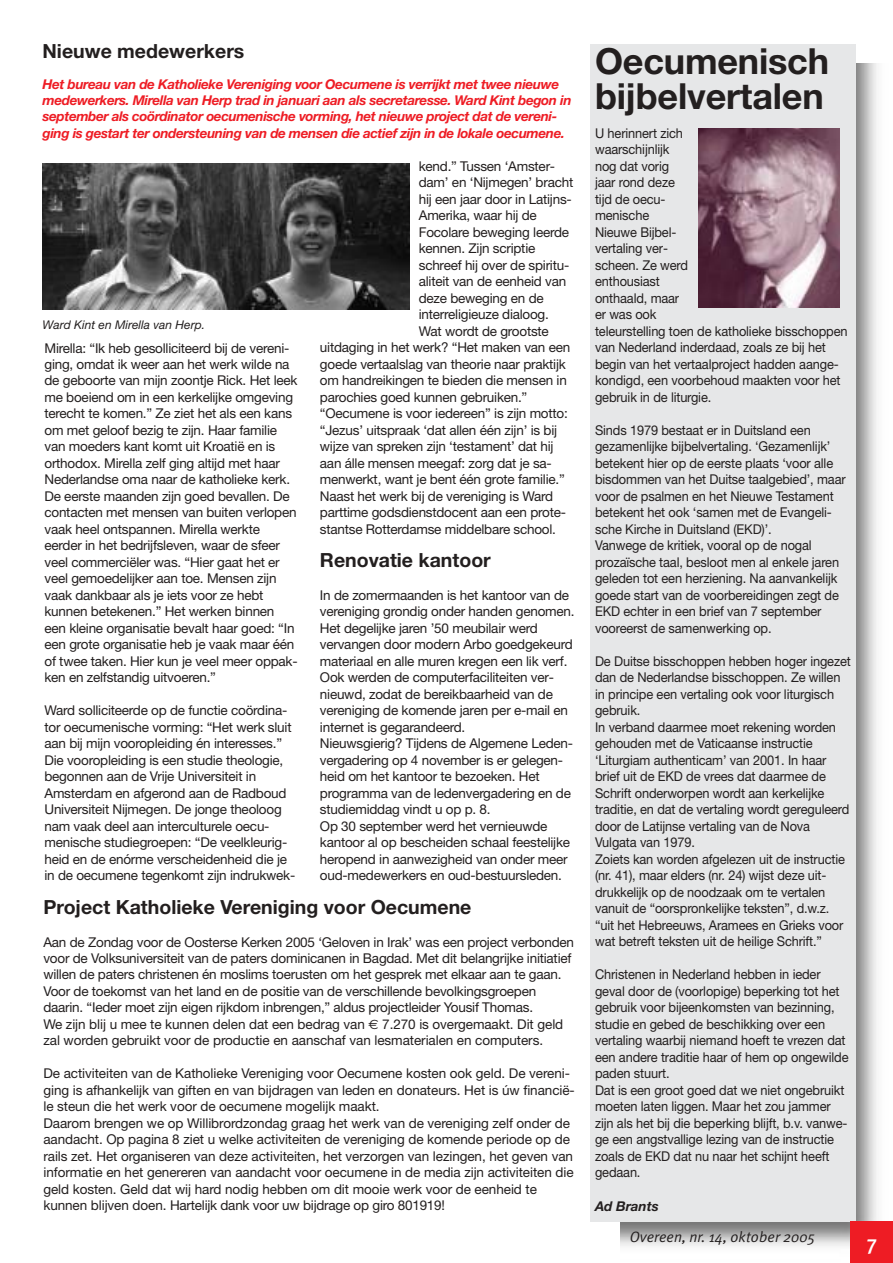
<style>
.page{position:relative;width:893px;height:1263px;background:#fff}
.page>*{position:absolute;margin:0;border:0;box-sizing:border-box;transform-origin:0 0}
.t1{font:700 36px/34.5px "Helvetica Neue";letter-spacing:-.005em;color:#231f1f}
.t2{font:500 21px "Meta Plus";color:#fff}
.t3{font:700 19.5px "Helvetica Neue";color:#231f1f}
.t4{font:italic 15px "Meta Plus Normal";color:#231f1f}
.t5{font:13.5px/16.5px "Helvetica Neue";letter-spacing:-.015em;color:#231f1f}
.t6{font:13.5px/16.5px "Helvetica Neue";letter-spacing:-.015em;color:#231f1f;scale:.95 1}
.t7{font:italic 700 13.5px/16.5px "Helvetica Neue";letter-spacing:-.03em;color:#ee1c24}
.t8{font:italic 700 13.5px "Helvetica Neue";letter-spacing:-.005em;color:#231f1f}
.t9{font:italic 12px "Helvetica Neue";color:#231f1f}
.s1{font-family:"Euro Sans"}
</style>
<div class="page">
<img style="left:620px;top:64px;width:272px;height:1182px">
<div style="left:589px;top:44px;width:266px;height:1178px;background:#e6e7e8"></div>
<img style="left:698px;top:128px;width:141px;height:179px">
<div style="left:850px;top:1222px;width:42px;height:41px;background:#ee1c24"></div>
<img style="left:43px;top:163px;width:367px;height:146px">
<h3 class="t3" style="left:43px;top:44px;width:203px">Nieuwe medewerkers</h3>
<p class="t7" style="left:43px;top:77px;width:530px">Het bureau van de Katholieke Vereniging voor Oecumene is verrijkt met twee nieuwe medewerkers. Mirella van Herp trad in januari aan als secretaresse. Ward Kint begon in september als coördinator oecumenische vorming, het nieuwe project dat de vereni&shy;ging is gestart ter ondersteuning van de mensen die actief zijn in de lokale oecumene.</p>
<p class="t9" style="left:43px;top:320px;width:164px">Ward Kint en Mirella van Herp.</p>
<p class="t5" style="left:44px;top:341px;width:255px">Mirella: “Ik heb gesolliciteerd bij de vereni&shy;ging, omdat ik weer aan het werk wilde na de geboorte van mijn zoontje Rick. Het leek me boeiend om in een kerkelijke omgeving terecht te komen.” Ze ziet het als een kans om met geloof bezig te zijn. Haar familie van moeders kant komt uit Kroatië en is orthodox. Mirella zelf ging altijd met haar Nederlandse oma naar de katholieke kerk.<br>De eerste maanden zijn goed bevallen. De contacten met mensen van buiten verlopen vaak heel ontspannen. Mirella werkte eerder in het bedrijfsleven, waar de sfeer veel commerciëler was. “Hier gaat het er veel gemoedelijker aan toe. Mensen zijn vaak dankbaar als je iets voor ze hebt kunnen betekenen.” Het werken binnen een kleine organisatie bevalt haar goed: “In een grote organisatie heb je vaak maar één of twee taken. Hier kun je veel meer oppak&shy;ken en zelfstandig uitvoeren.”</p>
<p class="t5" style="left:44px;top:704px;width:252px">Ward solliciteerde op de functie coördina&shy;tor oecumenische vorming: “Het werk sluit aan bij mijn vooropleiding én interesses.” Die vooropleiding is een studie theologie, begonnen aan de Vrije Universiteit in Amsterdam en afgerond aan de Radboud Universiteit Nijmegen. De jonge theoloog nam vaak deel aan interculturele oecu&shy;menische studiegroepen: “De veelkleurig&shy;heid en de enórme verscheidenheid die je in de oecumene tegenkomt zijn indrukwek-</p>
<p class="t5" style="left:419px;top:159px;width:138px">kend.” Tussen ‘Amster-</p>
<p class="t5" style="left:419px;top:176px;width:156px">dam’ en ‘Nijmegen’ bracht</p>
<p class="t5" style="left:419px;top:192px;width:154px">hij een jaar door in Latijns-</p>
<p class="t5" style="left:419px;top:209px;width:119px">Amerika, waar hij de</p>
<p class="t5" style="left:419px;top:225px;width:152px">Focolare beweging leerde</p>
<p class="t5" style="left:419px;top:242px;width:118px">kennen. Zijn scriptie</p>
<p class="t5" style="left:419px;top:258px;width:152px">schreef hij over de spiritu-</p>
<p class="t5" style="left:419px;top:275px;width:149px">aliteit van de eenheid van</p>
<p class="t5" style="left:419px;top:291px;width:126px">deze beweging en de</p>
<p class="t5" style="left:419px;top:308px;width:132px">interreligieuze dialoog.</p>
<p class="t5" style="left:419px;top:324px;width:131px">Wat wordt de grootste</p>
<p class="t5" style="left:320px;top:341px;width:252px">uitdaging in het werk? “Het maken van een</p>
<p class="t5" style="left:320px;top:357px;width:247px">goede vertaalslag van theorie naar praktijk</p>
<p class="t5" style="left:320px;top:374px;width:248px">om handreikingen te bieden die mensen in</p>
<p class="t5" style="left:320px;top:390px;width:209px">parochies goed kunnen gebruiken.”</p>
<p class="t5" style="left:320px;top:407px;width:249px">“Oecumene is voor iedereen” is zijn motto:</p>
<p class="t5" style="left:320px;top:423px;width:239px">“Jezus’ uitspraak ‘dat allen één zijn’ is bij</p>
<p class="t5" style="left:320px;top:440px;width:235px">wijze van spreken zijn ‘testament’ dat hij</p>
<p class="t5" style="left:320px;top:456px;width:233px">aan álle mensen meegaf: zorg dat je sa-</p>
<p class="t5" style="left:320px;top:473px;width:246px">menwerkt, want je bent één grote familie.”</p>
<p class="t5" style="left:320px;top:489px;width:235px">Naast het werk bij de vereniging is Ward</p>
<p class="t5" style="left:320px;top:506px;width:247px">parttime godsdienstdocent aan een prote-</p>
<p class="t5" style="left:320px;top:522px;width:237px">stantse Rotterdamse middelbare school.</p>
<h3 class="t3" style="left:320px;top:553px;width:172px">Renovatie kantoor</h3>
<p class="t5" style="left:320px;top:588px;width:256px">In de zomermaanden is het kantoor van de vereniging grondig onder handen genomen.<br>Het degelijke jaren ’50 meubilair werd vervangen door modern Arbo goedgekeurd materiaal en alle muren kregen een lik verf.<br>Ook werden de computerfaciliteiten ver&shy;nieuwd, zodat de bereikbaarheid van de vereniging de komende jaren per e-mail en internet is gegarandeerd.<br>Nieuwsgierig? Tijdens de Algemene Leden&shy;vergadering op 4 november is er gelegen&shy;heid om het kantoor te bezoeken. Het programma van de ledenvergadering en de studiemiddag vindt u op p. 8.<br>Op 30 september werd het vernieuwde kantoor al op bescheiden schaal feestelijke heropend in aanwezigheid van onder meer oud-medewerkers en oud-bestuursleden.</p>
<h3 class="t3" style="left:43px;top:900px;width:429px">Project Katholieke Vereniging voor Oecumene</h3>
<p class="t5" style="left:43px;top:935px;width:532px">Aan de Zondag voor de Oosterse Kerken 2005 ‘Geloven in Irak’ was een project verbonden voor de Volksuniversiteit van de paters dominicanen in Bagdad. Met dit belangrijke initiatief willen de paters christenen én moslims toerusten om het gesprek met elkaar aan te gaan.<br>Voor de toekomst van het land en de positie van de verschillende bevolkingsgroepen daarin. “Ieder moet zijn eigen rijkdom inbrengen,” aldus projectleider Yousif Thomas.<br>We zijn blij u mee te kunnen delen dat een bedrag van <span class="s1">€</span> 7.270 is overgemaakt. Dit geld zal worden gebruikt voor de productie en aanschaf van lesmaterialen en computers.</p>
<p class="t5" style="left:43px;top:1067px;width:533px">De activiteiten van de Katholieke Vereniging voor Oecumene kosten ook geld. De vereni&shy;ging is afhankelijk van giften en van bijdragen van leden en donateurs. Het is úw financië&shy;le steun die het werk voor de oecumene mogelijk maakt.<br>Daarom brengen we op Willibrordzondag graag het werk van de vereniging zelf onder de aandacht. Op pagina 8 ziet u welke activiteiten de vereniging de komende periode op de rails zet. Het organiseren van deze activiteiten, het verzorgen van lezingen, het geven van informatie en het genereren van aandacht voor oecumene in de media zijn activiteiten die geld kosten. Geld dat wij hard nodig hebben om dit mooie werk voor de eenheid te kunnen blijven doen. Hartelijk dank voor uw bijdrage op giro 801919!</p>
<h1 class="t1" style="left:595px;top:47px;width:235px">Oecumenisch bijbelvertalen</h1>
<p class="t6" style="left:595px;top:126px;width:267px">U herinnert zich<br>waarschijnlijk<br>nog dat vorig<br>jaar rond deze<br>tijd de oecu-<br>menische<br>Nieuwe Bijbel-<br>vertaling ver-<br>scheen. Ze werd<br>enthousiast<br>onthaald, maar<br>er was ook<br>teleurstelling toen de katholieke bisschoppen van Nederland inderdaad, zoals ze bij het begin van het vertaalproject hadden aange&shy;kondigd, een voorbehoud maakten voor het gebruik in de liturgie.</p>
<p class="t6" style="left:595px;top:423px;width:265px">Sinds 1979 bestaat er in Duitsland een gezamenlijke bijbelvertaling. ‘Gezamenlijk’ betekent hier op de eerste plaats ‘voor alle bisdommen van het Duitse taalgebied’, maar voor de psalmen en het Nieuwe Testament betekent het ook ‘samen met de Evangeli&shy;sche Kirche in Duitsland (EKD)’.<br>Vanwege de kritiek, vooral op de nogal prozaïsche taal, besloot men al enkele jaren geleden tot een herziening. Na aanvankelijk goede start van de voorbereidingen zegt de EKD echter in een brief van 7 september vooreerst de samenwerking op.</p>
<p class="t6" style="left:595px;top:654px;width:271px">De Duitse bisschoppen hebben hoger ingezet dan de Nederlandse bisschoppen. Ze willen in principe een vertaling ook voor liturgisch gebruik.<br>In verband daarmee moet rekening worden gehouden met de Vaticaanse instructie ‘Liturgiam authenticam’ van 2001. In haar brief uit de EKD de vrees dat daarmee de Schrift onderworpen wordt aan kerkelijke traditie, en dat de vertaling wordt gereguleerd door de Latijnse vertaling van de Nova Vulgata van 1979.<br>Zoiets kan worden afgelezen uit de instructie (nr. 41), maar elders (nr. 24) wijst deze uit&shy;drukkelijk op de noodzaak om te vertalen vanuit de “oorspronkelijke teksten”, d.w.z. “uit het Hebreeuws, Aramees en Grieks voor wat betreft teksten uit de heilige Schrift.”</p>
<p class="t6" style="left:595px;top:968px;width:268px">Christenen in Nederland hebben in ieder geval door de (voorlopige) beperking tot het gebruik voor bijeenkomsten van bezinning, studie en gebed de beschikking over een vertaling waarbij niemand hoeft te vrezen dat een andere traditie haar of hem op ongewilde paden stuurt.<br>Dat is een groot goed dat we niet ongebruikt moeten laten liggen. Maar het zou jammer zijn als het bij die beperking blijft, b.v. vanwe&shy;ge een angstvallige lezing van de instructie zoals de EKD dat nu naar het schijnt heeft gedaan.</p>
<p class="t8" style="left:595px;top:1201px;width:65px">Ad Brants</p>
<p class="t4" style="left:629px;top:1232px;width:187px">Overeen, nr. 14, oktober 2005</p>
<h2 class="t2" style="left:866px;top:1236px;width:12px">7</h2>
</div>
